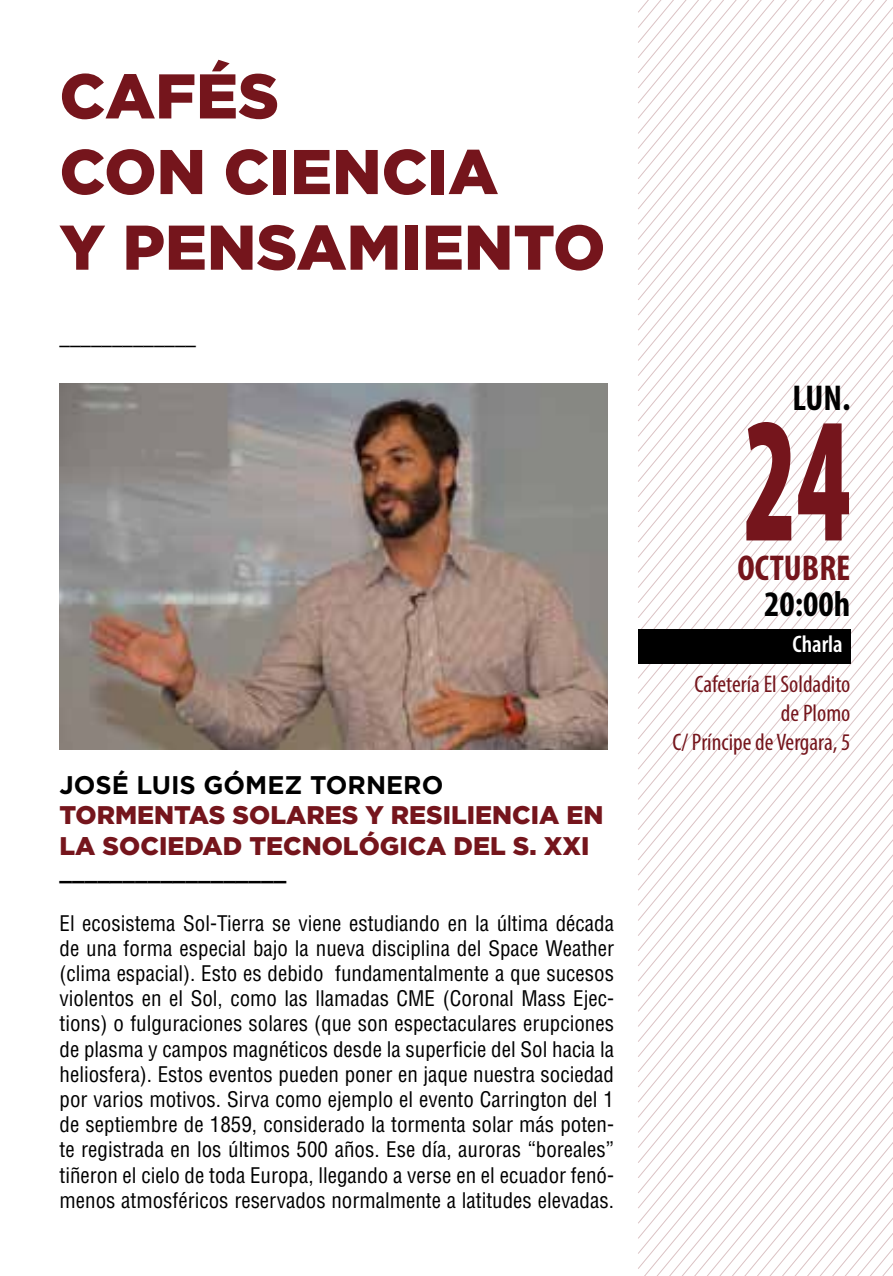
<style>
.page{position:relative;width:893px;height:1276px;background:#fff}
.page>*{position:absolute;margin:0;border:0;box-sizing:border-box;transform-origin:0 0}
.t1{font:900 condensed 180px "Myriad Pro";color:#75151c;scale:.67 1}
.t2{font:900 63px/75.6px "Gotham";color:#75151c}
.t3{font:700 condensed 36px "Myriad Pro";color:#000}
.t4{font:700 condensed 36px "Myriad Pro";color:#75151c}
.t5{font:900 25.5px/30.6px "Gotham";color:#75151c}
.t6{font:700 25.5px "Gotham";color:#000}
.t7{font:condensed 24px/28.8px "Myriad Pro";color:#75151c;text-align:right}
.t8{font:600 condensed 24px "Myriad Pro";color:#fff}
.t9{font:condensed 21px/25.2px "Helvetica LT Std";color:#000;text-align:justify}
.t10{font:900 21px "Gotham";color:#000}
</style>
<div class="page">
<svg style="left:638px;top:0;width:255px;height:1276px"></svg>
<div style="left:638px;top:629px;width:212px;height:34px;background:#000"></div>
<img style="left:60px;top:384px;width:548px;height:365px">
<h2 class="t2" style="left:60px;top:57px;width:547px">CAFÉS<br>CON CIENCIA<br>Y PENSAMIENTO</h2>
<p class="t9" style="left:60px;top:332px;width:138px">–––––––––––––</p>
<p class="t6" style="left:60px;top:770px;width:385px">JOSÉ LUIS GÓMEZ TORNERO</p>
<p class="t5" style="left:60px;top:799px;width:546px">TORMENTAS SOLARES Y RESILIENCIA EN<br>LA SOCIEDAD TECNOLÓGICA DEL S. XXI</p>
<p class="t10" style="left:60px;top:860px;width:228px">__________________</p>
<p class="t9" style="left:60px;top:910px;width:556px">El ecosistema Sol-Tierra se viene estudiando en la última década de una forma especial bajo la nueva disciplina del Space Weather (clima espacial). Esto es debido fundamentalmente a que sucesos violentos en el Sol, como las llamadas CME (Coronal Mass Ejec&shy;tions) o fulguraciones solares (que son espectaculares erupciones de plasma y campos magnéticos desde la superficie del Sol hacia la heliosfera). Estos eventos pueden poner en jaque nuestra sociedad por varios motivos. Sirva como ejemplo el evento Carrington del 1 de septiembre de 1859, considerado la tormenta solar más poten&shy;te registrada en los últimos 500 años. Ese día, auroras “boreales” tiñeron el cielo de toda Europa, llegando a verse en el ecuador fenó&shy;menos atmosféricos reservados normalmente a latitudes elevadas.</p>
<h3 class="t3" style="left:792px;top:378px;width:59px">LUN.</h3>
<h1 class="t1" style="left:744px;top:380px;width:161px">24</h1>
<h3 class="t4" style="left:737px;top:548px;width:115px">OCTUBRE</h3>
<h3 class="t3" style="left:764px;top:584px;width:88px">20:00h</h3>
<p class="t8" style="left:792px;top:630px;width:52px">Charla</p>
<p class="t7" style="left:672px;top:670px;width:179px">Cafetería El Soldadito de Plomo<br>C/ Príncipe de Vergara, 5</p>
</div>
